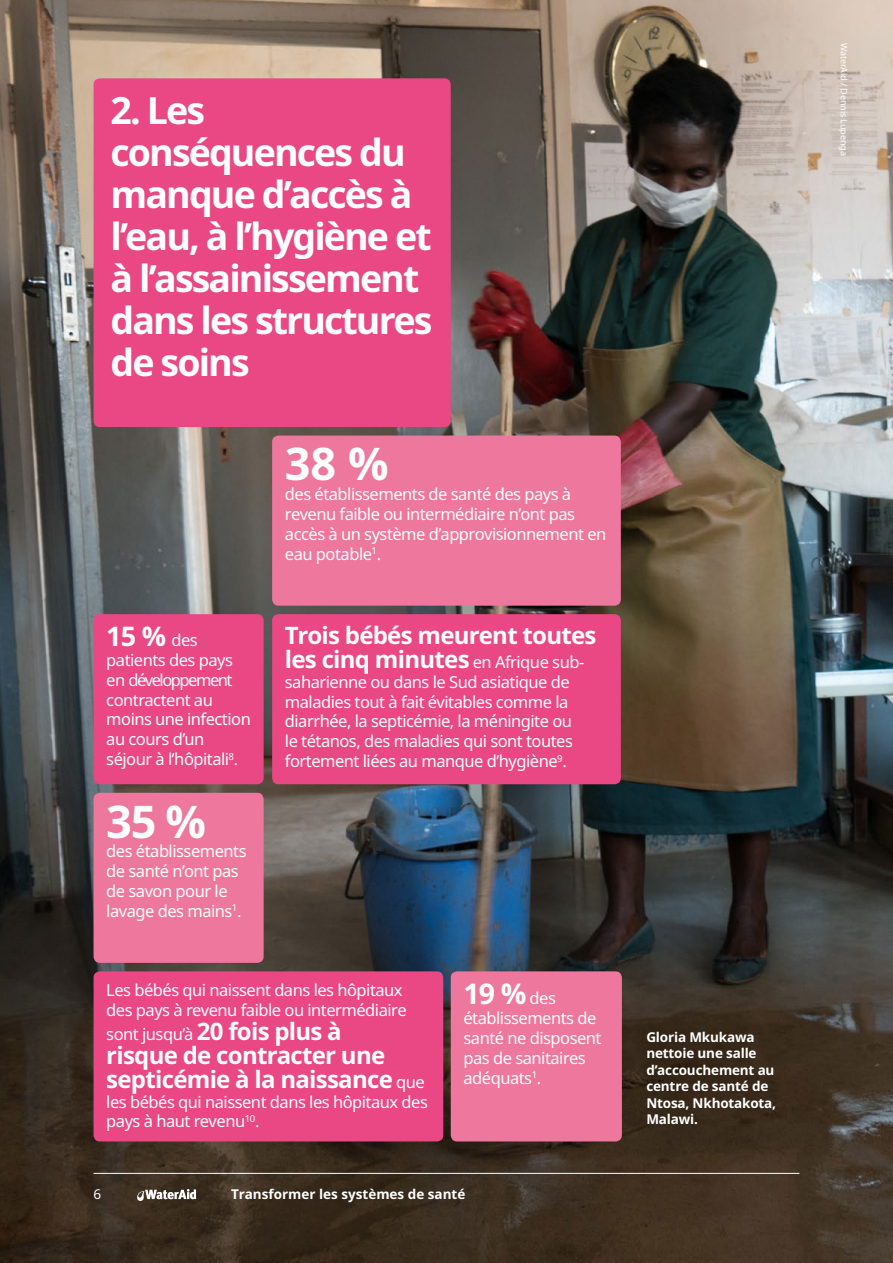
<style>
.page{position:relative;width:893px;height:1263px;background:#fff}
.page>*{position:absolute;margin:0;border:0;box-sizing:border-box;transform-origin:0 0}
.t1{font:700 45px "Noto Sans";color:#fff}
.t2{font:700 37.5px/42px "Noto Sans";letter-spacing:-.05em;color:#fff}
.t3{font:700 28.5px "Noto Sans";color:#fff}
.t4{font:700 27px "Noto Sans";color:#fff}
.t5{font:700 24px/24px "Noto Sans";letter-spacing:-.03em;color:#fff}
.t6{font:16.5px/19.8px "Noto Sans";letter-spacing:-.03em;color:#fff}
.t7{font:700 13.5px/16.5px "Noto Sans";letter-spacing:-.01em;color:#fff}
.t8{font:13.5px "Noto Sans";color:#fff}
.t9{font:9px "Noto Sans";letter-spacing:-.01em;color:#fff}
.s1{font-weight:400;font-size:16.5px}
.s2{font-weight:700;font-size:24px}
</style>
<div class="page">
<img style="left:0;top:0;width:893px;height:1263px">
<div style="left:94px;top:971px;width:349px;height:170px;background:#e94884;border-radius:6px"></div>
<div style="left:94px;top:78px;width:357px;height:349px;background:#e94884;border-radius:6px"></div>
<div style="left:272px;top:436px;width:349px;height:170px;background:#ee779e;border-radius:6px"></div>
<div style="left:451px;top:971px;width:171px;height:170px;background:#ee779e;border-radius:6px"></div>
<div style="left:94px;top:793px;width:170px;height:170px;background:#ee779e;border-radius:6px"></div>
<div style="left:94px;top:614px;width:170px;height:170px;background:#e94884;border-radius:6px"></div>
<div style="left:272px;top:614px;width:349px;height:170px;background:#e94884;border-radius:6px"></div>
<svg style="left:137px;top:1189px;width:59px;height:12px"></svg>
<hr style="left:94px;top:1173px;width:705px;height:1px;background:#fff">
<h2 class="t2" style="left:111px;top:88px;width:323px">2. Les conséquences du manque d’accès à l’eau, à l’hygiène et à l’assainissement dans les structures de soins</h2>
<h3 class="t4" style="left:106px;top:617px;width:93px">15 % <span class="s1">des</span></h3>
<p class="t6" style="left:106px;top:650px;width:146px">patients des pays en développement contractent au moins une infection au cours d’un séjour à l’hôpitali<sup>8</sup>.</p>
<h1 class="t1" style="left:106px;top:789px;width:101px">35 %</h1>
<p class="t6" style="left:106px;top:861px;width:137px">de santé n’ont pas de savon pour le lavage des mains<sup>1</sup>.</p>
<p class="t6" style="left:106px;top:841px;width:142px">des établissements</p>
<h1 class="t1" style="left:285px;top:432px;width:105px">38 %</h1>
<p class="t6" style="left:285px;top:484px;width:323px">des établissements de santé des pays à revenu faible ou intermédiaire n’ont pas accès à un système d’approvisionnement en eau potable<sup>1</sup>.</p>
<h3 class="t5" style="left:285px;top:623px;width:313px">Trois bébés meurent toutes les cinq minutes <span class="s1">en Afrique sub-</span></h3>
<p class="t6" style="left:285px;top:671px;width:290px">saharienne ou dans le Sud asiatique de maladies tout à fait évitables comme la diarrhée, la septicémie, la méningite ou le tétanos, des maladies qui sont toutes fortement liées au manque d’hygiène<sup>9</sup>.</p>
<p class="t6" style="left:106px;top:980px;width:302px">Les bébés qui naissent dans les hôpitaux des pays à revenu faible ou intermédiaire</p>
<p class="t6" style="left:106px;top:1023px;width:237px">sont jusqu’à <span class="s2">20 fois plus à</span></p>
<h3 class="t5" style="left:106px;top:1042px;width:320px">risque de contracter une septicémie à la naissance <span class="s1">que</span></h3>
<p class="t6" style="left:106px;top:1091px;width:323px">les bébés qui naissent dans les hôpitaux des pays à haut revenu<sup>10</sup>.</p>
<h3 class="t3" style="left:463px;top:974px;width:94px">19 % <span class="s1">des</span></h3>
<p class="t6" style="left:463px;top:1008px;width:140px">établissements de santé ne disposent pas de sanitaires adéquats<sup>1</sup>.</p>
<p class="t8" style="left:94px;top:1185px;width:9px">6</p>
<p class="t7" style="left:231px;top:1185px;width:236px">Transformer les systèmes de santé</p>
<p class="t7" style="left:646px;top:1028px;width:131px">Gloria Mkukawa nettoie une salle d’accouchement au centre de santé de<br>Ntosa, Nkhotakota,<br>Malawi.</p>
<p class="t9" style="left:850px;top:43px;width:115px;rotate:90deg">WaterAid / Dennis Lupenga</p>
</div>
